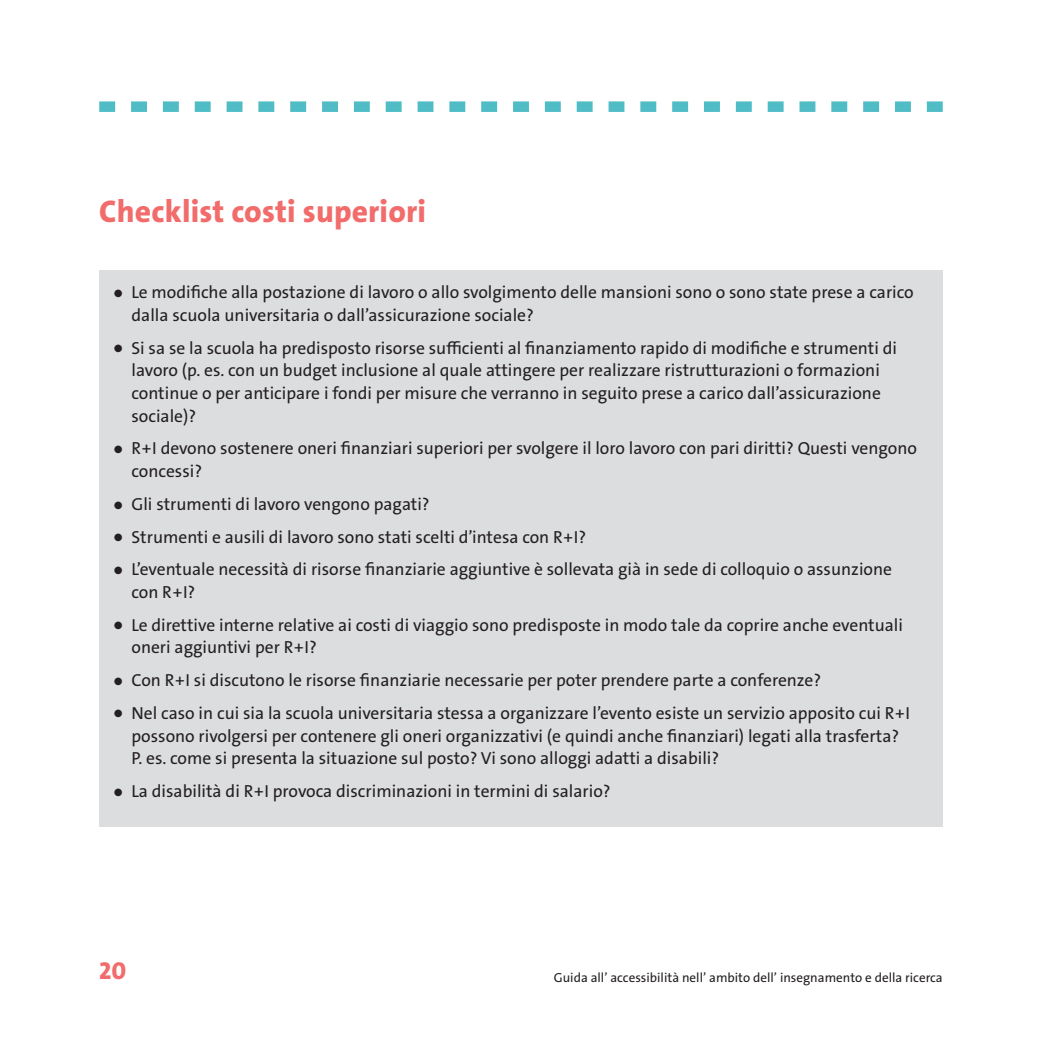
<style>
.page{position:relative;width:1042px;height:1042px;background:#fff}
.page>*{position:absolute;margin:0;border:0;box-sizing:border-box;transform-origin:0 0}
.Zwischentitel{font:800 31.5px "The Sans C4 s";letter-spacing:.005em;color:#f16c6b}
.t1{font:800 24.5px "The Sans C4 s";color:#f16c6b}
.t2{font:17.5px/22.8px "The Sans LP5 Plain";color:#231f20}
.t3{font:13.12px "The Sans LP5 Plain";color:#231f20}
</style>
<div class="page">
<svg style="left:99px;top:101px;width:844px;height:11px"></svg>
<div style="left:99px;top:270px;width:844px;height:557px;background:#dcdddf"></div>
<h4 class="Zwischentitel" style="left:99px;top:191px;width:328px">Checklist costi superiori</h4>
<p class="t2" style="left:131px;top:281px;width:784px;text-indent:-17px">● Le modifiche alla postazione di lavoro o allo svolgimento delle mansioni sono o sono state prese a carico dalla scuola universitaria o dall’assicurazione sociale?</p>
<p class="t2" style="left:131px;top:336px;width:767px;text-indent:-17px">● Si sa se la scuola ha predisposto risorse sufficienti al finanziamento rapido di modifiche e strumenti di lavoro (p. es. con un budget inclusione al quale attingere per realizzare ristrutturazioni o formazioni continue o per anticipare i fondi per misure che verranno in seguito prese a carico dall’assicurazione sociale)?</p>
<p class="t2" style="left:131px;top:437px;width:787px;text-indent:-17px">● R+I devono sostenere oneri finanziari superiori per svolgere il loro lavoro con pari diritti? Questi vengono concessi?</p>
<p class="t2" style="left:114px;top:493px;width:317px">● Gli strumenti di lavoro vengono pagati?</p>
<p class="t2" style="left:114px;top:525px;width:474px">● Strumenti e ausili di lavoro sono stati scelti d’intesa con R+I?</p>
<p class="t2" style="left:131px;top:558px;width:762px;text-indent:-17px">● L’eventuale necessità di risorse finanziarie aggiuntive è sollevata già in sede di colloquio o assunzione con R+I?</p>
<p class="t2" style="left:131px;top:613px;width:773px;text-indent:-17px">● Le direttive interne relative ai costi di viaggio sono predisposte in modo tale da coprire anche eventuali oneri aggiuntivi per R+I?</p>
<p class="t2" style="left:114px;top:669px;width:709px">● Con R+I si discutono le risorse finanziarie necessarie per poter prendere parte a conferenze?</p>
<p class="t2" style="left:131px;top:701px;width:780px;text-indent:-17px">● Nel caso in cui sia la scuola universitaria stessa a organizzare l’evento esiste un servizio apposito cui R+I possono rivolgersi per contenere gli oneri organizzativi (e quindi anche finanziari) legati alla trasferta?<br>P. es. come si presenta la situazione sul posto? Vi sono alloggi adatti a disabili?</p>
<p class="t2" style="left:114px;top:780px;width:498px">● La disabilità di R+I provoca discriminazioni in termini di salario?</p>
<h2 class="t1" style="left:99px;top:955px;width:29px">20</h2>
<p class="t3" style="left:554px;top:969px;width:390px">Guida allʼ accessibilità nellʼ ambito dellʼ insegnamento e della ricerca</p>
</div>
